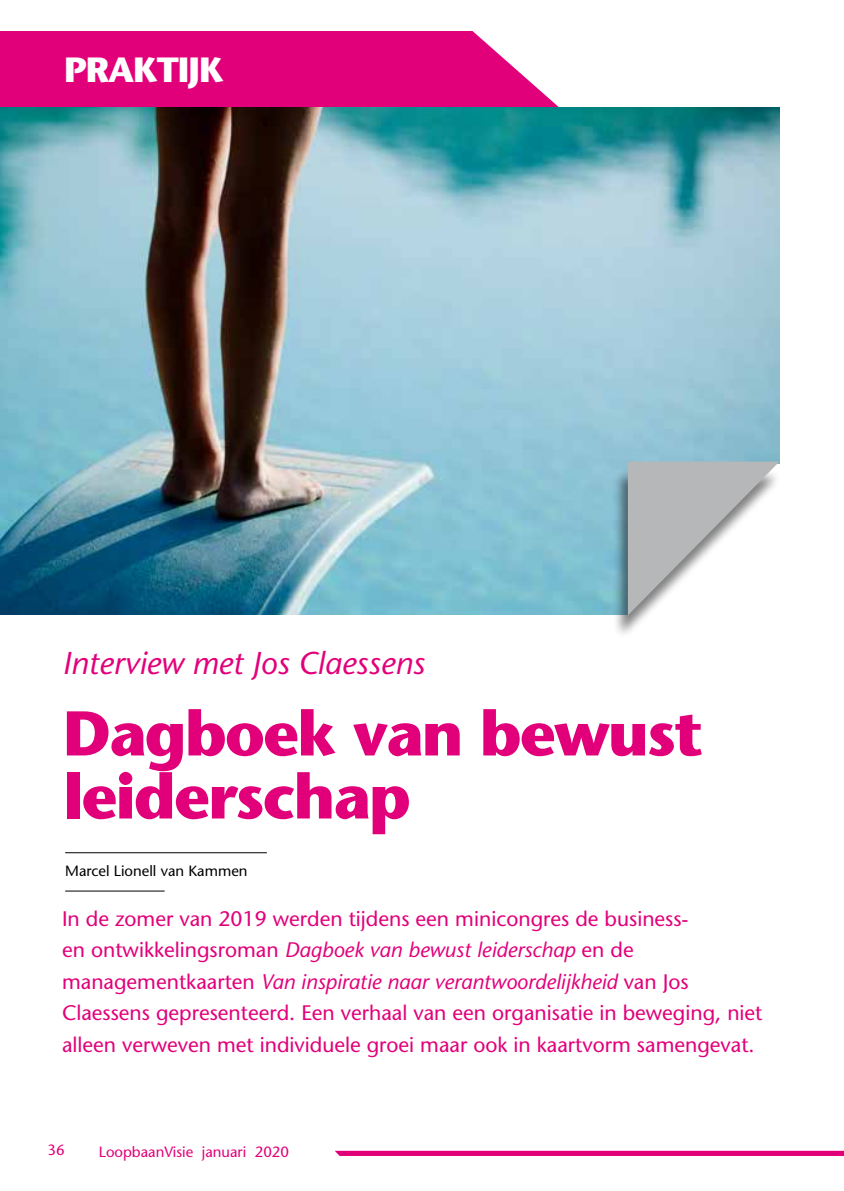
<style>
.page{position:relative;width:844px;height:1191px;background:#fff}
.page>*{position:absolute;margin:0;border:0;box-sizing:border-box;transform-origin:0 0}
.t1{font:700 63px/63px "Stone Sans";letter-spacing:-.03em;color:#e2007a}
.t2{font:700 35px "Stone Sans";letter-spacing:-.03em;color:#fff}
.t3{font:italic 31.5px "Stone Sans";color:#e2007a}
.t4{font:21px/31.5px "Stone Sans";color:#e2007a}
.t5{font:14.88px "Stone Sans";color:#e2007a}
.t6{font:14.88px "Stone Sans";color:#000}
.s1{font-style:italic}
</style>
<div class="page">
<svg style="left:335px;top:1150px;width:508px;height:6px;background:#e5248c"></svg>
<svg style="left:0;top:31px;width:559px;height:77px;background:#e11483"></svg>
<img style="left:0;top:108px;width:779px;height:507px">
<div style="left:612px;top:468px;width:169px;height:172px;background:#000;opacity:.5"></div>
<svg style="left:627px;top:461px;width:152px;height:154px"></svg>
<hr style="left:65px;top:852px;width:202px;height:1px;background:#000">
<hr style="left:65px;top:890px;width:100px;height:1px;background:#000">
<h2 class="t2" style="left:64px;top:48px;width:161px">PRAKTIJK</h2>
<h3 class="t3" style="left:62px;top:643px;width:364px">Interview met Jos Claessens</h3>
<h1 class="t1" style="left:63px;top:701px;width:641px">Dagboek van bewust leiderschap</h1>
<p class="t6" style="left:65px;top:861px;width:184px">Marcel Lionell van Kammen</p>
<p class="t4" style="left:62px;top:902px;width:701px">In de zomer van 2019 werden tijdens een minicongres de business-<br>en ontwikkelingsroman <span class="s1">Dagboek van bewust leiderschap</span> en de managementkaarten <span class="s1">Van inspiratie naar verantwoordelijkheid</span> van Jos Claessens gepresenteerd. Een verhaal van een organisatie in beweging, niet alleen verweven met individuele groei maar ook in kaartvorm samengevat.</p>
<p class="t5" style="left:47px;top:1141px;width:19px">36</p>
<p class="t5" style="left:99px;top:1142px;width:192px">LoopbaanVisie januari 2020</p>
</div>
